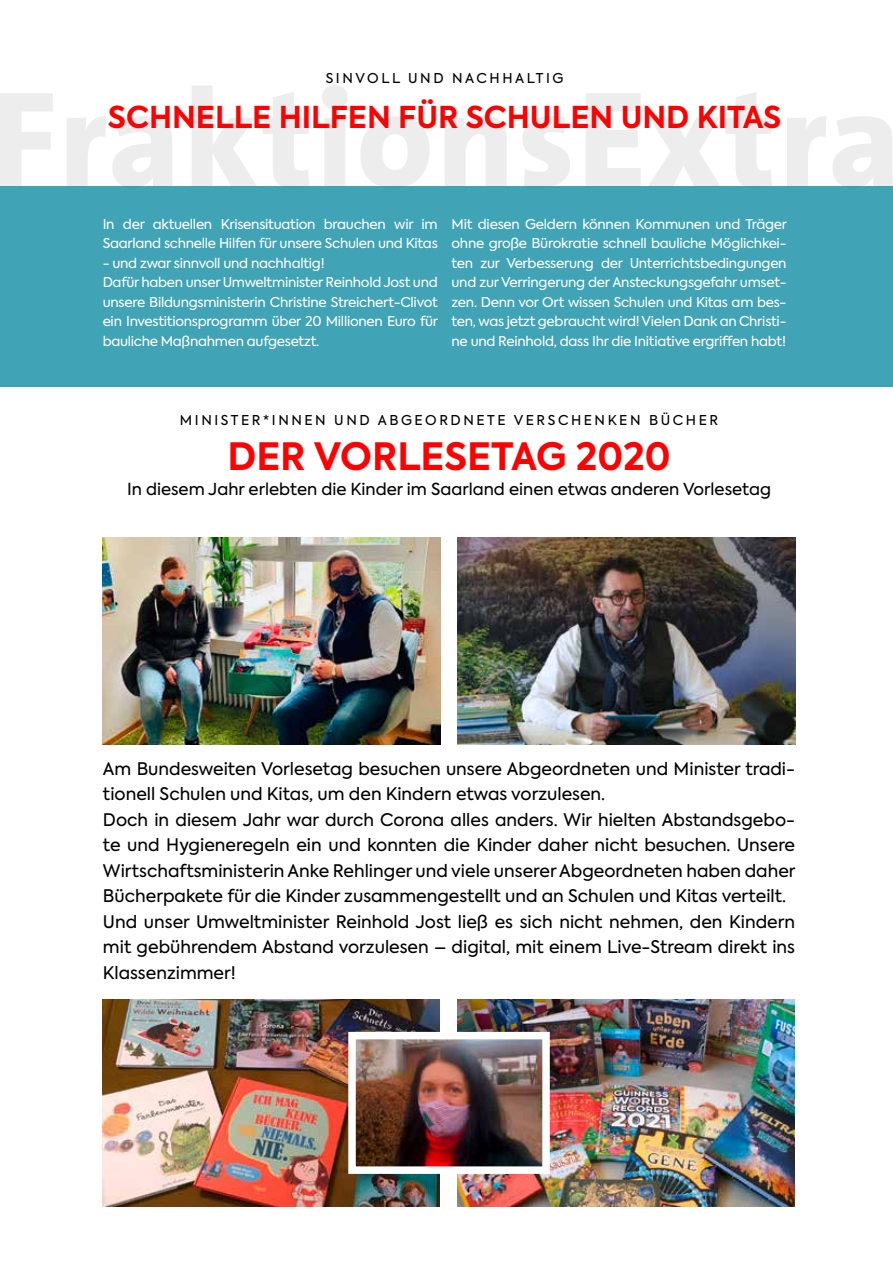
<style>
.page{position:relative;width:893px;height:1263px;background:#fff}
.page>*{position:absolute;margin:0;border:0;box-sizing:border-box;transform-origin:0 0}
.t1{font:700 37.5px "Axiforma";color:#f00}
.t2{font:700 30px "Axiforma";color:#f00}
.t3{font:17.25px/25.5px "Axiforma";color:#000}
.t4{font:16.5px "Axiforma";color:#000}
.t5{font:13.5px/19.5px "Axiforma";letter-spacing:-.02em;color:#fff}
.t6{font:13.5px "Axiforma";letter-spacing:.19em;color:#000}
</style>
<div class="page">
<svg style="left:0;top:85px;width:893px;height:101px"></svg>
<div style="left:0;top:186px;width:893px;height:201px;background:#40a3b6"></div>
<img style="left:103px;top:538px;width:337px;height:206px">
<img style="left:458px;top:538px;width:337px;height:206px">
<img style="left:103px;top:1000px;width:337px;height:206px">
<img style="left:458px;top:1000px;width:337px;height:206px">
<img style="left:357px;top:1041px;width:184px;height:124px">
<div style="left:348px;top:1032px;width:202px;height:142px;border:8px solid #fff"></div>
<p class="t6" style="left:326px;top:69px;width:239px">SINVOLL UND NACHHALTIG</p>
<h2 class="t2" style="left:108px;top:97px;width:675px">SCHNELLE HILFEN FÜR SCHULEN UND KITAS</h2>
<p class="t5" style="left:103px;top:214px;width:337px">In der aktuellen Krisensituation brauchen wir im<br>Saarland schnelle Hilfen für unsere Schulen und Kitas</p>
<p class="t5" style="left:103px;top:253px;width:337px">- und zwar sinnvoll und nachhaltig!<br>Dafür haben unser Umweltminister Reinhold Jost und unsere Bildungsministerin Christine Streichert-Clivot ein Investitionsprogramm über 20 Millionen Euro für bauliche Maßnahmen aufgesetzt.</p>
<p class="t5" style="left:452px;top:214px;width:337px;text-align:justify">Mit diesen Geldern können Kommunen und Träger ohne große Bürokratie schnell bauliche Möglichkei&shy;ten zur Verbesserung der Unterrichtsbedingungen und zur Verringerung der Ansteckungsgefahr umset&shy;zen. Denn vor Ort wissen Schulen und Kitas am bes&shy;ten, was jetzt gebraucht wird! Vielen Dank an Christi&shy;ne und Reinhold, dass Ihr die Initiative ergriffen habt!</p>
<p class="t6" style="left:180px;top:411px;width:540px">MINISTER*INNEN UND ABGEORDNETE VERSCHENKEN BÜCHER</p>
<h1 class="t1" style="left:227px;top:430px;width:445px">DER VORLESETAG 2020</h1>
<p class="t4" style="left:127px;top:478px;width:645px">In diesem Jahr erlebten die Kinder im Saarland einen etwas anderen Vorlesetag</p>
<p class="t3" style="left:103px;top:756px;width:694px">Am Bundesweiten Vorlesetag besuchen unsere Abgeordneten und Minister tradi&shy;tionell Schulen und Kitas, um den Kindern etwas vorzulesen.<br>Doch in diesem Jahr war durch Corona alles anders. Wir hielten Abstandsgebo&shy;te und Hygieneregeln ein und konnten die Kinder daher nicht besuchen. Unsere Wirtschaftsministerin Anke Rehlinger und viele unserer Abgeordneten haben daher Bücherpakete für die Kinder zusammengestellt und an Schulen und Kitas verteilt.<br>Und unser Umweltminister Reinhold Jost ließ es sich nicht nehmen, den Kindern mit gebührendem Abstand vorzulesen – digital, mit einem Live-Stream direkt ins Klassenzimmer!</p>
</div>
